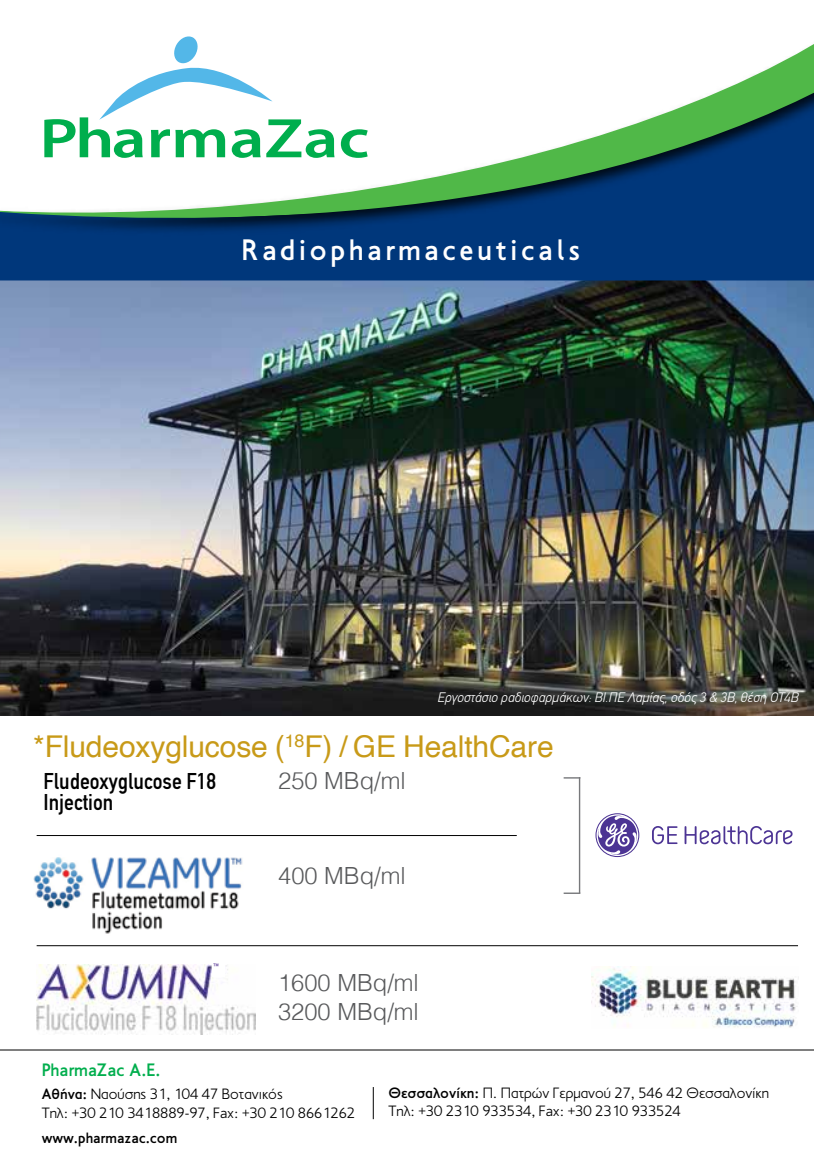
<style>
.page{position:relative;width:814px;height:1166px;background:#fff}
.page>*{position:absolute;margin:0;border:0;box-sizing:border-box;transform-origin:0 0}
.t1{font:30.1px "Helvetica";letter-spacing:-.005em;color:#c89a18}
.t2{font:500 29.93px "PF Transport";letter-spacing:.11em;color:#fff}
.t3{font:300 23.62px/28.3px "Helvetica";color:#58595b}
.t4{font:500 condensed 22.93px/21.5px "PF Din Text";color:#000}
.t5{font:500 18.2px "PF Transport";color:#00ae4d}
.t6{font:300 15.22px/18.2px "PF Transport";color:#000}
.t7{font:500 15.22px "PF Transport";color:#000}
.t8{font:italic 300 13.83px "PF Din Text";color:#fff}
.t9{font:7.52px "Helvetica";color:#523092;scale:.87 1}
.s1{font-weight:500}
</style>
<div class="page">
<img style="left:0;top:280px;width:814px;height:435px">
<div style="left:0;top:250px;width:814px;height:30px;background:#00377b"></div>
<div style="left:0;top:227px;width:814px;height:23px;background:#00377b"></div>
<svg style="left:0;top:44px;width:814px;height:183px"></svg>
<img style="left:33px;top:857px;width:210px;height:77px">
<hr style="left:0;top:1049px;width:814px;height:1px;background:#000">
<hr style="left:37px;top:835px;width:479px;height:1px;background:#000">
<hr style="left:37px;top:945px;width:761px;height:1px;background:#000">
<svg style="left:595px;top:813px;width:197px;height:44px"></svg>
<svg style="left:341px;top:129px;width:27px;height:29px"></svg>
<svg style="left:44px;top:36px;width:290px;height:122px"></svg>
<img style="left:37px;top:964px;width:218px;height:70px">
<div style="left:212px;top:963px;width:13px;height:14px;background:#fff"></div>
<img style="left:591px;top:967px;width:206px;height:61px">
<hr style="left:373px;top:1087px;width:1px;height:32px;background:#000">
<svg style="left:563px;top:777px;width:16px;height:1px"></svg>
<svg style="left:563px;top:892px;width:17px;height:2px"></svg>
<hr style="left:579px;top:777px;width:1px;height:116px;background:#77787b">
<h2 class="t2" style="left:241px;top:232px;width:340px">Radiopharmaceuticals</h2>
<p class="t8" style="left:437px;top:689px;width:362px">Εργοστάσιο ραδιοφαρμάκων: ΒΙ.ΠΕ Λαμίας, οδός 3 &amp; 3Β, θέση ΟΤ4Β</p>
<h1 class="t1" style="left:33px;top:723px;width:522px">*Fludeoxyglucose (<sup>18</sup>F) / GE HealthCare</h1>
<h3 class="t4" style="left:44px;top:770px;width:174px">Fludeoxyglucose F18<br>Injection</h3>
<h3 class="t3" style="left:278px;top:764px;width:129px">250 MBq/ml</h3>
<p class="t9" style="left:213px;top:961px;width:9px">™</p>
<h3 class="t3" style="left:278px;top:860px;width:129px">400 MBq/ml</h3>
<h3 class="t3" style="left:278px;top:967px;width:142px">1600 MBq/ml<br>3200 MBq/ml</h3>
<p class="t5" style="left:42px;top:1059px;width:120px">PharmaZac Α.Ε.</p>
<p class="t6" style="left:42px;top:1085px;width:315px"><span class="s1">Αθήνα:</span> Ναούσης 31, 104 47 Βοτανικός<br>Τηλ: +30 210 3418889-97, Fax: +30 210 8661262</p>
<p class="t7" style="left:42px;top:1129px;width:137px">www.pharmazac.com</p>
<p class="t6" style="left:388px;top:1084px;width:382px"><span class="s1">Θεσσαλονίκη:</span> Π. Πατρών Γερμανού 27, 546 42 Θεσσαλονίκη<br>Τηλ: +30 2310 933534, Fax: +30 2310 933524</p>
</div>
